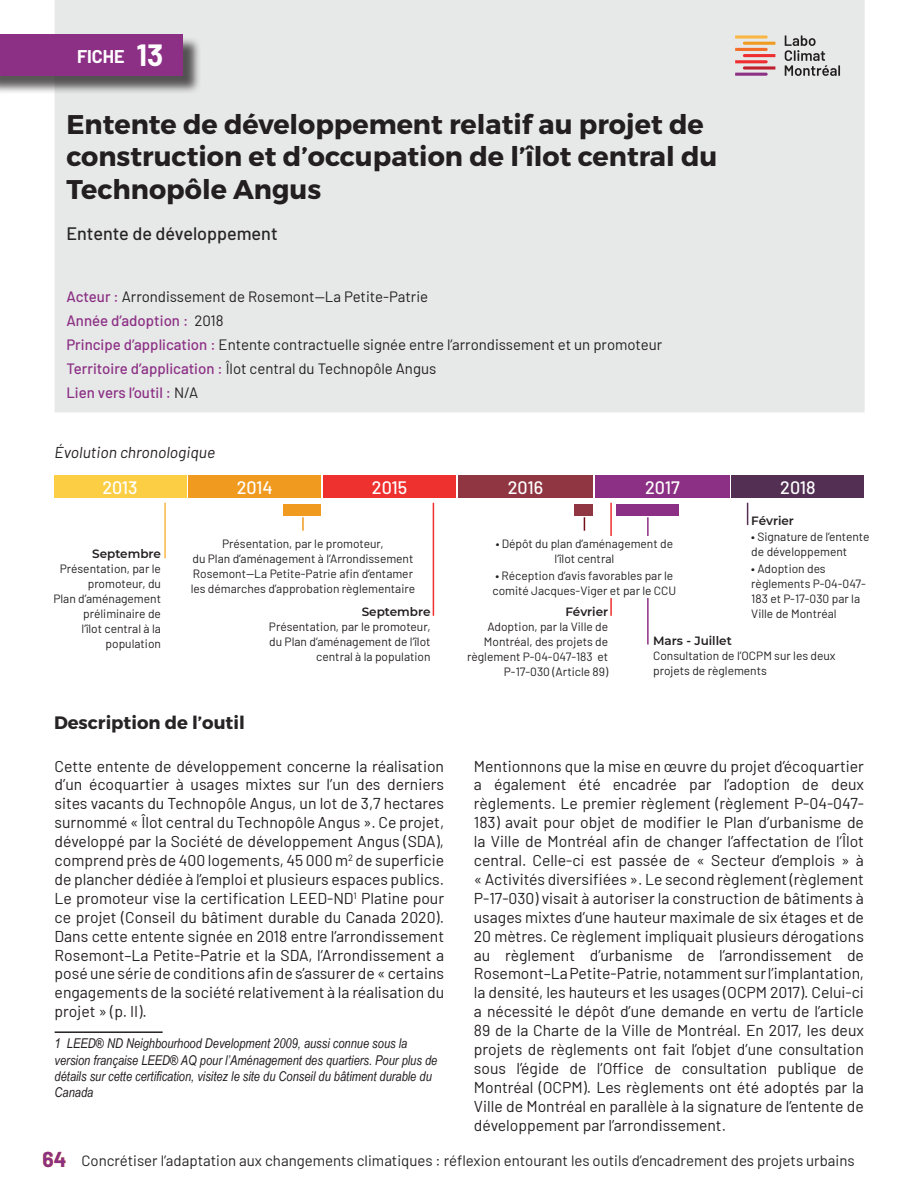
<style>
.page{position:relative;width:918px;height:1188px;background:#fff}
.page>*{position:absolute;margin:0;border:0;box-sizing:border-box;transform-origin:0 0}
.t1{font:700 30px "Barlow";color:#fff}
.t2{font:700 27px/32.4px "Montserrat";color:#231f20}
.t3{font:500 18px "Barlow";color:#fff}
.t4{font:500 18px "Barlow";color:#272425}
.t5{font:700 18px "Montserrat";color:#272425}
.t6{font:700 18px "Barlow";color:#fff}
.t7{font:15.75px/18.9px "Barlow";color:#231f20;text-align:justify}
.t8{font:italic 15.75px "Barlow";color:#231f20}
.t9{font:15px/24px "Barlow";color:#231f20}
.t10{font:15px "Barlow";color:#272425}
.t11{font:italic 13.5px/16.2px "Arial Narrow";color:#231f20}
.t12{font:12px/15px "Barlow";color:#231f20}
.t13{font:600 12px "Montserrat";color:#231f20}
.s1{font-weight:500;color:#8c3085}
.s2{font-weight:500}
.s3{font-weight:700;font-size:21px;color:#f09a1f}
</style>
<div class="page">
<div style="left:55px;top:1px;width:809px;height:411px;background:#e7e9e8"></div>
<div style="left:55px;top:0;width:810px;height:412px;border:2px solid #e7e9e8"></div>
<div style="left:0;top:36px;width:201px;height:59px;background:#231f20;opacity:.75"></div>
<div style="left:0;top:34px;width:182px;height:42px;background:#8c3085"></div>
<svg style="left:735px;top:35px;width:40px;height:41px"></svg>
<svg style="left:785px;top:35px;width:55px;height:41px"></svg>
<hr style="left:55px;top:1031px;width:108px;height:2px;background:#231f20">
<hr style="left:164px;top:503px;width:2px;height:55px;background:#fab744">
<hr style="left:433px;top:503px;width:1px;height:113px;background:#ee302f">
<svg style="left:584px;top:517px;width:1px;height:14px"></svg>
<div style="left:189px;top:476px;width:132px;height:22px;background:#f09a1f"></div>
<div style="left:324px;top:476px;width:132px;height:22px;background:#ee302f"></div>
<div style="left:458px;top:476px;width:135px;height:22px;background:#8f3642"></div>
<div style="left:595px;top:476px;width:134px;height:22px;background:#8c3085"></div>
<div style="left:732px;top:476px;width:132px;height:22px;background:#533053"></div>
<div style="left:54px;top:476px;width:132px;height:22px;background:#fcce44"></div>
<div style="left:574px;top:504px;width:19px;height:11px;background:#8f3642"></div>
<div style="left:284px;top:504px;width:37px;height:11px;background:#f09a1f"></div>
<div style="left:617px;top:504px;width:62px;height:11px;background:#8c3085"></div>
<svg style="left:302px;top:517px;width:2px;height:14px"></svg>
<hr style="left:610px;top:503px;width:2px;height:113px;background:#ee302f">
<hr style="left:647px;top:517px;width:2px;height:127px;background:#8c3085">
<svg style="left:747px;top:503px;width:1px;height:22px"></svg>
<div style="left:493px;top:536px;width:183px;height:61px;background:#fff"></div>
<p class="t6" style="left:77px;top:43px;width:49px">FICHE</p>
<h1 class="t1" style="left:136px;top:33px;width:28px">13</h1>
<h2 class="t2" style="left:66px;top:108px;width:653px">Entente de développement relatif au projet de construction et d’occupation de l’îlot central du<br>Technopôle Angus</h2>
<p class="t4" style="left:66px;top:220px;width:213px">Entente de développement</p>
<p class="t9" style="left:66px;top:283px;width:597px"><span class="s1">Acteur :</span> Arrondissement de Rosemont—La Petite-Patrie<br><span class="s1">Année d’adoption :</span> 2018<br><span class="s1">Principe d’application :</span> Entente contractuelle signée entre l’arrondissement et un promoteur <span class="s1">Territoire d’application :</span> Îlot central du Technopôle Angus<br><span class="s1">Lien vers l’outil :</span> N/A</p>
<p class="t8" style="left:55px;top:441px;width:162px">Évolution chronologique</p>
<p class="t3" style="left:102px;top:474px;width:37px">2013</p>
<p class="t3" style="left:237px;top:474px;width:38px">2014</p>
<p class="t3" style="left:372px;top:474px;width:37px">2015</p>
<p class="t3" style="left:508px;top:474px;width:37px">2016</p>
<p class="t3" style="left:645px;top:474px;width:36px">2017</p>
<p class="t3" style="left:780px;top:474px;width:37px">2018</p>
<p class="t13" style="left:92px;top:546px;width:70px">Septembre</p>
<p class="t12" style="left:53px;top:561px;width:109px;text-align:right">Présentation, par le promoteur, du<br>Plan d’aménagement préliminaire de<br>l’îlot central à la population</p>
<p class="t12" style="left:191px;top:535px;width:226px;text-align:center">Présentation, par le promoteur,<br>du Plan d’aménagement à l’Arrondissement Rosemont—La Petite-Patrie afin d’entamer les démarches d’approbation règlementaire</p>
<p class="t13" style="left:362px;top:603px;width:70px">Septembre</p>
<p class="t12" style="left:269px;top:618px;width:163px;text-align:right">Présentation, par le promoteur, du Plan d’aménagement de l’îlot central à la population</p>
<p class="t5" style="left:54px;top:712px;width:192px">Description de l’outil</p>
<p class="t7" style="left:55px;top:755px;width:391px">Cette entente de développement concerne la réalisation d’un écoquartier à usages mixtes sur l’un des derniers sites vacants du Technopôle Angus, un lot de 3,7 hectares surnommé « Îlot central du Technopôle Angus ». Ce projet, développé par la Société de développement Angus (SDA), comprend près de 400 logements, 45 000 m<sup>2</sup> de superficie de plancher dédiée à l’emploi et plusieurs espaces publics.<br>Le promoteur vise la certification LEED-ND<sup>1</sup> Platine pour ce projet (Conseil du bâtiment durable du Canada 2020).<br>Dans cette entente signée en 2018 entre l’arrondissement Rosemont–La Petite‐Patrie et la SDA, l’Arrondissement a posé une série de conditions afin de s’assurer de « certains engagements de la société relativement à la réalisation du projet » (p. II).</p>
<p class="t11" style="left:55px;top:1035px;width:384px">1 LEED® ND Neighbourhood Development 2009, aussi connue sous la version française LEED® AQ pour l’Aménagement des quartiers. Pour plus de détails sur cette certification, visitez le site du Conseil du bâtiment durable du Canada</p>
<p class="t13" style="left:751px;top:512px;width:44px">Février</p>
<p class="t12" style="left:751px;top:528px;width:120px"><span class="s2">•</span> Signature de l’entente de développement</p>
<p class="t12" style="left:751px;top:560px;width:116px"><span class="s2">•</span> Adoption des règlements P-04-047-<br>183 et P-17-030 par la<br>Ville de Montréal</p>
<p class="t12" style="left:496px;top:535px;width:179px;text-align:center"><span class="s2">•</span> Dépôt du plan d’aménagement de l’îlot central</p>
<p class="t12" style="left:493px;top:567px;width:185px"><span class="s2">•</span> Réception d’avis favorables par le comité Jacques-Viger et par le CCU</p>
<p class="t13" style="left:566px;top:603px;width:44px">Février</p>
<p class="t12" style="left:467px;top:618px;width:143px;text-align:right">Adoption, par la Ville de<br>Montréal, des projets de règlement P-04-047-183 et<br>P‐17‐030 (Article 89)</p>
<p class="t13" style="left:653px;top:632px;width:80px">Mars - Juillet</p>
<p class="t12" style="left:653px;top:647px;width:184px">Consultation de l’OCPM sur les deux projets de règlements</p>
<p class="t7" style="left:474px;top:755px;width:392px">Mentionnons que la mise en œuvre du projet d’écoquartier a également été encadrée par l’adoption de deux règlements. Le premier règlement (règlement P-04-047- 183) avait pour objet de modifier le Plan d’urbanisme de la Ville de Montréal afin de changer l’affectation de l’Îlot central. Celle-ci est passée de « Secteur d’emplois » à « Activités diversifiées ». Le second règlement (règlement P‐17‐030) visait à autoriser la construction de bâtiments à usages mixtes d’une hauteur maximale de six étages et de 20 mètres. Ce règlement impliquait plusieurs dérogations au règlement d’urbanisme de l’arrondissement de Rosemont–La Petite‐Patrie, notamment sur l’implantation, la densité, les hauteurs et les usages (OCPM 2017). Celui-ci a nécessité le dépôt d’une demande en vertu de l’article 89 de la Charte de la Ville de Montréal. En 2017, les deux projets de règlements ont fait l’objet d’une consultation sous l’égide de l’Office de consultation publique de Montréal (OCPM). Les règlements ont été adoptés par la Ville de Montréal en parallèle à la signature de l’entente de développement par l’arrondissement.</p>
<p class="t10" style="left:43px;top:1149px;width:814px"><span class="s3">64</span> Concrétiser l’adaptation aux changements climatiques : réflexion entourant les outils d’encadrement des projets urbains</p>
</div>
